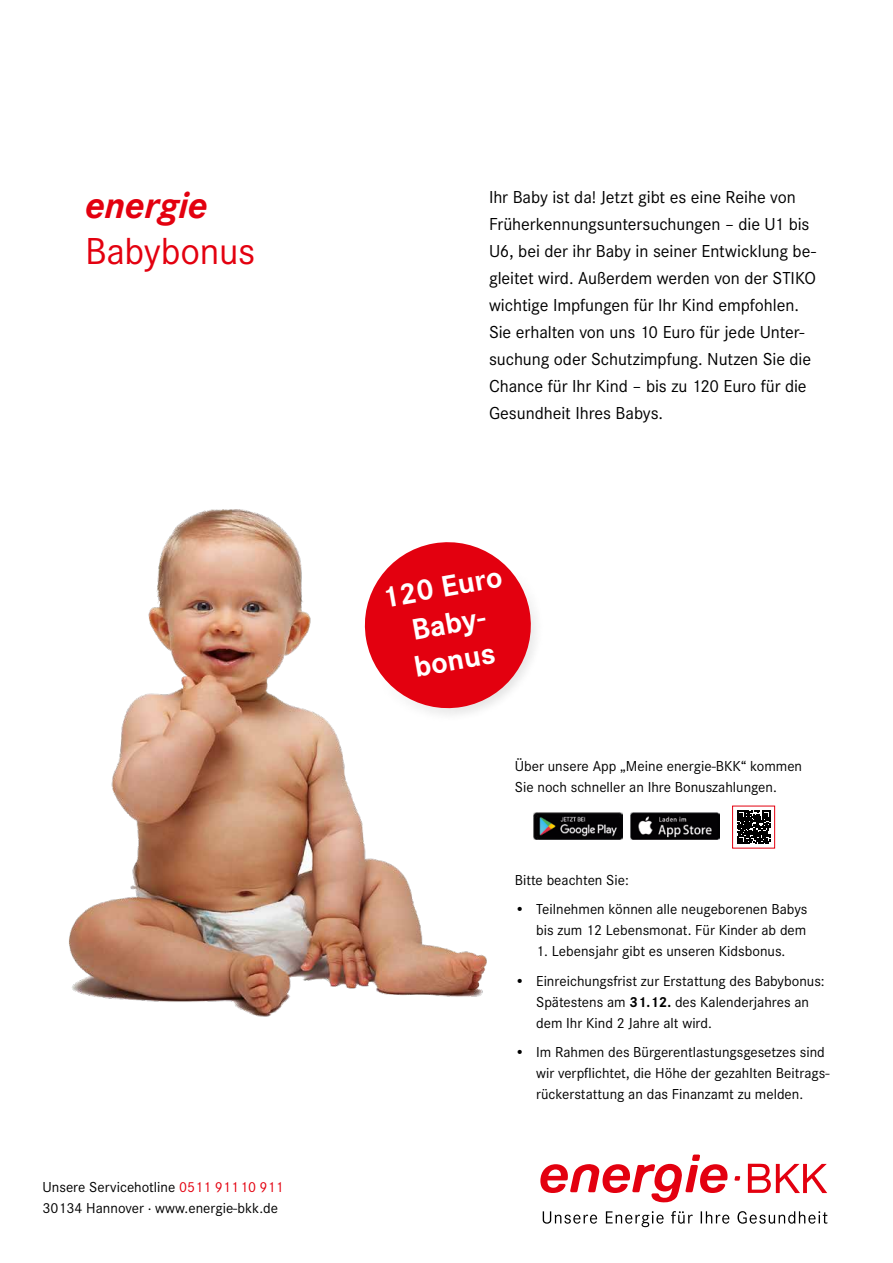
<style>
.page{position:relative;width:893px;height:1263px;background:#fff}
.page>*{position:absolute;margin:0;border:0;box-sizing:border-box;transform-origin:0 0}
.t1{font:39px "Corporate S Pro";letter-spacing:-.01em;color:#e3000f}
.t2{font:italic 700 39px "Corporate S Pro";letter-spacing:-.01em;color:#e3000f}
.t3{font:700 30.75px/36.9px "Corporate S Pro";color:#fff;text-align:center}
.t4{font:18px/27px "Corporate S Pro";letter-spacing:-.005em;color:#000}
.t5{font:15px/21px "Corporate S Pro";color:#000}
.s1{color:#e3000f}
.s2{font-weight:700}
</style>
<div class="page">
<img style="left:69px;top:509px;width:418px;height:508px">
<svg style="left:357px;top:535px;width:179px;height:203px"></svg>
<svg style="left:543px;top:1211px;width:284px;height:16px"></svg>
<svg style="left:540px;top:1154px;width:187px;height:49px"></svg>
<svg style="left:748px;top:1164px;width:79px;height:29px"></svg>
<svg style="left:734px;top:1176px;width:6px;height:4px"></svg>
<img style="left:533px;top:813px;width:90px;height:26px">
<img style="left:631px;top:813px;width:89px;height:26px">
<svg style="left:737px;top:811px;width:33px;height:32px"></svg>
<div style="left:732px;top:806px;width:43px;height:42px;border:1px solid #e3000f"></div>
<h1 class="t2" style="left:85px;top:174px;width:124px">energie</h1>
<h1 class="t1" style="left:85px;top:223px;width:172px">Babybonus</h1>
<p class="t5" style="left:43px;top:1175px;width:242px">Unsere Servicehotline <span class="s1">0511 911 10 911<br></span>30134 Hannover · www.energie-bkk.de</p>
<p class="t4" style="left:489px;top:183px;width:329px">Ihr Baby ist da! Jetzt gibt es eine Reihe von Früherkennungsuntersuchungen – die U1 bis U6, bei der ihr Baby in seiner Entwicklung be&shy;gleitet wird. Außerdem werden von der STIKO wichtige Impfungen für Ihr Kind empfohlen.<br>Sie erhalten von uns 10 Euro für jede Unter&shy;suchung oder Schutzimpfung. Nutzen Sie die Chance für Ihr Kind – bis zu 120 Euro für die Gesundheit Ihres Babys.</p>
<h2 class="t3" style="left:378px;top:577px;width:123px;rotate:-10deg">120 Euro<br>Baby&shy;bonus</h2>
<p class="t5" style="left:515px;top:755px;width:289px">Über unsere App „Meine energie-BKK“ kommen<br>Sie noch schneller an Ihre Bonuszahlungen.</p>
<p class="t5" style="left:515px;top:868px;width:116px">Bitte beachten Sie:</p>
<p class="t5" style="left:515px;top:898px;width:294px;text-align:right">• Teilnehmen können alle neugeborenen Babys bis zum 12 Lebensmonat. Für Kinder ab dem</p>
<p class="t5" style="left:536px;top:940px;width:251px">1. Lebensjahr gibt es unseren Kidsbonus.</p>
<p class="t5" style="left:536px;top:969px;width:290px;text-indent:-21px">• Einreichungsfrist zur Erstattung des Babybonus:<br>Spätestens am <span class="s2">31.12.</span> des Kalenderjahres an dem Ihr Kind 2 Jahre alt wird.</p>
<p class="t5" style="left:536px;top:1041px;width:295px;text-indent:-21px">• Im Rahmen des Bürgerentlastungsgesetzes sind wir verpflichtet, die Höhe der gezahlten Beitrags&shy;rückerstattung an das Finanzamt zu melden.</p>
</div>
